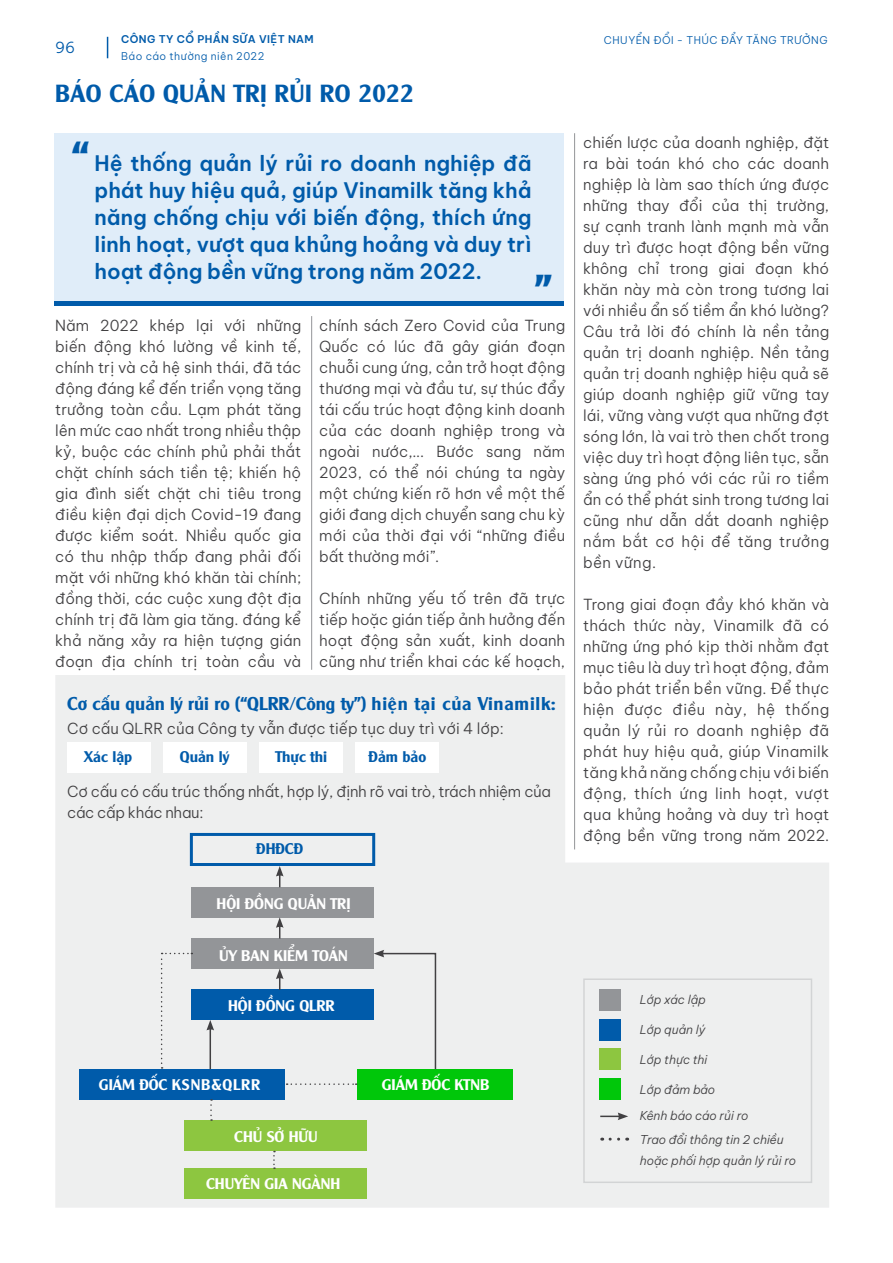
<style>
.page{position:relative;width:893px;height:1263px;background:#fff}
.page>*{position:absolute;margin:0;border:0;box-sizing:border-box;transform-origin:0 0}
.t1{font:45px "UTM Alexander";color:#005baa}
.t2{font:24px "UTM Alexander";letter-spacing:.02em;color:#005baa}
.t3{font:600 21px/27px "Be Vietnam Pro";color:#005baa;text-align:justify}
.t4{font:18px "UTM Alexander";color:#005baa}
.t5{font:300 15px/21px "Be Vietnam Pro";color:#414042;text-align:justify}
.t6{font:300 15px/21px "Be Vietnam Pro";letter-spacing:-.02em;color:#414042}
.t7{font:15px "UTM Alexander";color:#fff}
.t8{font:15px "UTM Alexander";color:#005baa}
.t9{font:15px "UTM Alexander";letter-spacing:.055em;color:#fff}
.t10{font:300 15px "Be Vietnam Pro";color:#005baa}
.t11{font:italic 300 12px/21px "Be Vietnam Pro";color:#414042}
.t12{font:300 10.5px "Be Vietnam Pro";letter-spacing:.04em;color:#005baa}
.t13{font:600 10.5px "Be Vietnam Pro";letter-spacing:.04em;color:#005baa}
</style>
<div class="page">
<svg style="left:55px;top:675px;width:774px;height:533px;background:#eff0f0"></svg>
<div style="left:67px;top:742px;width:84px;height:30px;background:#fff"></div>
<div style="left:259px;top:742px;width:84px;height:30px;background:#fff"></div>
<div style="left:163px;top:742px;width:84px;height:30px;background:#fff"></div>
<div style="left:356px;top:742px;width:83px;height:30px;background:#fff"></div>
<hr style="left:574px;top:133px;width:1px;height:716px;background:#939598">
<hr style="left:311px;top:316px;width:1px;height:354px;background:#939598">
<div style="left:185px;top:1169px;width:182px;height:30px;background:#8dc640"></div>
<div style="left:185px;top:1121px;width:182px;height:30px;background:#8dc640"></div>
<div style="left:79px;top:1069px;width:206px;height:30px;background:#005baa"></div>
<div style="left:358px;top:1069px;width:155px;height:30px;background:#00c70a"></div>
<div style="left:191px;top:990px;width:183px;height:30px;background:#005baa"></div>
<div style="left:191px;top:938px;width:183px;height:31px;background:#939598"></div>
<div style="left:191px;top:887px;width:183px;height:30px;background:#939598"></div>
<div style="left:190px;top:833px;width:185px;height:33px;border:3px solid #005baa"></div>
<div style="left:161px;top:953px;width:31px;height:116px;background:#eeefef"></div>
<svg style="left:287px;top:1083px;width:70px;height:2px"></svg>
<svg style="left:273px;top:1151px;width:2px;height:18px"></svg>
<svg style="left:210px;top:1099px;width:2px;height:22px"></svg>
<svg style="left:374px;top:950px;width:63px;height:120px;background:#e5e7e6"></svg>
<svg style="left:276px;top:969px;width:8px;height:21px"></svg>
<hr style="left:210px;top:1028px;width:1px;height:41px;background:#414042">
<svg style="left:206px;top:1020px;width:8px;height:10px"></svg>
<svg style="left:276px;top:917px;width:8px;height:21px"></svg>
<svg style="left:276px;top:866px;width:8px;height:21px"></svg>
<div style="left:599px;top:989px;width:21px;height:21px;background:#939598"></div>
<div style="left:599px;top:1019px;width:21px;height:21px;background:#005baa"></div>
<div style="left:599px;top:1049px;width:21px;height:21px;background:#8dc640"></div>
<div style="left:599px;top:1078px;width:21px;height:22px;background:#00c70a"></div>
<svg style="left:610px;top:1137px;width:18px;height:3px"></svg>
<hr style="left:600px;top:1115px;width:20px;height:2px;background:#414042">
<svg style="left:618px;top:1112px;width:10px;height:8px"></svg>
<div style="left:54px;top:133px;width:510px;height:170px;background:#e0edf9"></div>
<hr style="left:54px;top:301px;width:510px;height:4px;background:#005baa">
<svg style="left:107px;top:37px;width:1px;height:21px"></svg>
<p class="t10" style="left:55px;top:36px;width:22px">96</p>
<p class="t13" style="left:121px;top:31px;width:194px">CÔNG TY CỔ PHẦN SỮA VIỆT NAM</p>
<p class="t12" style="left:604px;top:31px;width:225px">CHUYỂN ĐỔI - THÚC ĐẨY TĂNG TRƯỞNG</p>
<p class="t12" style="left:121px;top:47px;width:144px">Báo cáo thường niên 2022</p>
<h2 class="t2" style="left:55px;top:74px;width:360px">BÁO CÁO QUẢN TRỊ RỦI RO 2022</h2>
<h1 class="t1" style="left:71px;top:123px;width:19px">“</h1>
<h3 class="t3" style="left:95px;top:148px;width:438px">Hệ thống quản lý rủi ro doanh nghiệp đã phát huy hiệu quả, giúp Vinamilk tăng khả năng chống chịu với biến động, thích ứng linh hoạt, vượt qua khủng hoảng và duy trì hoạt động bền vững trong năm 2022.</h3>
<h1 class="t1" style="left:553px;top:305px;width:19px;rotate:-180deg">“</h1>
<p class="t5" style="left:55px;top:314px;width:247px">Năm 2022 khép lại với những biến động khó lường về kinh tế, chính trị và cả hệ sinh thái, đã tác động đáng kể đến triển vọng tăng trưởng toàn cầu. Lạm phát tăng lên mức cao nhất trong nhiều thập kỷ, buộc các chính phủ phải thắt chặt chính sách tiền tệ; khiến hộ gia đình siết chặt chi tiêu trong điều kiện đại dịch Covid-19 đang được kiểm soát. Nhiều quốc gia có thu nhập thấp đang phải đối mặt với những khó khăn tài chính; đồng thời, các cuộc xung đột địa chính trị đã làm gia tăng. đáng kể khả năng xảy ra hiện tượng gián đoạn địa chính trị toàn cầu và</p>
<p class="t5" style="left:319px;top:314px;width:247px">chính sách Zero Covid của Trung Quốc có lúc đã gây gián đoạn chuỗi cung ứng, cản trở hoạt động thương mại và đầu tư, sự thúc đẩy tái cấu trúc hoạt động kinh doanh của các doanh nghiệp trong và ngoài nước,... Bước sang năm 2023, có thể nói chúng ta ngày một chứng kiến rõ hơn về một thế giới đang dịch chuyển sang chu kỳ mới của thời đại với “những điều bất thường mới”.</p>
<p class="t5" style="left:319px;top:587px;width:247px">Chính những yếu tố trên đã trực tiếp hoặc gián tiếp ảnh hưởng đến hoạt động sản xuất, kinh doanh cũng như triển khai các kế hoạch,</p>
<p class="t4" style="left:67px;top:689px;width:490px">Cơ cấu quản lý rủi ro (“QLRR/Công ty”) hiện tại của Vinamilk:</p>
<p class="t5" style="left:67px;top:716px;width:438px">Cơ cấu QLRR của Công ty vẫn được tiếp tục duy trì với 4 lớp:</p>
<p class="t8" style="left:84px;top:745px;width:50px">Xác lập</p>
<p class="t8" style="left:180px;top:745px;width:51px">Quản lý</p>
<p class="t8" style="left:275px;top:745px;width:53px">Thực thi</p>
<p class="t8" style="left:369px;top:745px;width:59px">Đảm bảo</p>
<p class="t6" style="left:67px;top:779px;width:485px">Cơ cấu có cấu trúc thống nhất, hợp lý, định rõ vai trò, trách nhiệm của các cấp khác nhau:</p>
<p class="t8" style="left:256px;top:837px;width:48px">ĐHĐCĐ</p>
<p class="t7" style="left:217px;top:891px;width:135px">HỘI ĐỒNG QUẢN TRỊ</p>
<p class="t7" style="left:219px;top:943px;width:130px">ỦY BAN KIỂM TOÁN</p>
<p class="t7" style="left:228px;top:993px;width:108px">HỘI ĐỒNG QLRR</p>
<p class="t9" style="left:99px;top:1072px;width:163px">GIÁM ĐỐC KSNB&amp;QLRR</p>
<p class="t7" style="left:234px;top:1125px;width:85px">CHỦ SỞ HỮU</p>
<p class="t7" style="left:206px;top:1172px;width:136px">CHUYÊN GIA NGÀNH</p>
<p class="t7" style="left:382px;top:1073px;width:109px">GIÁM ĐỐC KTNB</p>
<p class="t5" style="left:583px;top:131px;width:247px">chiến lược của doanh nghiệp, đặt ra bài toán khó cho các doanh nghiệp là làm sao thích ứng được những thay đổi của thị trường, sự cạnh tranh lành mạnh mà vẫn duy trì được hoạt động bền vững không chỉ trong giai đoạn khó khăn này mà còn trong tương lai với nhiều ẩn số tiềm ẩn khó lường?<br>Câu trả lời đó chính là nền tảng quản trị doanh nghiệp. Nền tảng quản trị doanh nghiệp hiệu quả sẽ giúp doanh nghiệp giữ vững tay lái, vững vàng vượt qua những đợt sóng lớn, là vai trò then chốt trong việc duy trì hoạt động liên tục, sẵn sàng ứng phó với các rủi ro tiềm ẩn có thể phát sinh trong tương lai cũng như dẫn dắt doanh nghiệp nắm bắt cơ hội để tăng trưởng bền vững.</p>
<p class="t5" style="left:583px;top:593px;width:247px">Trong giai đoạn đầy khó khăn và thách thức này, Vinamilk đã có những ứng phó kịp thời nhằm đạt mục tiêu là duy trì hoạt động, đảm bảo phát triển bền vững. Để thực hiện được điều này, hệ thống quản lý rủi ro doanh nghiệp đã phát huy hiệu quả, giúp Vinamilk tăng khả năng chống chịu với biến động, thích ứng linh hoạt, vượt qua khủng hoảng và duy trì hoạt động bền vững trong năm 2022.</p>
<p class="t11" style="left:640px;top:988px;width:67px">Lớp xác lập</p>
<p class="t11" style="left:640px;top:1018px;width:67px">Lớp quản lý</p>
<p class="t11" style="left:640px;top:1048px;width:69px">Lớp thực thi</p>
<p class="t11" style="left:640px;top:1077px;width:77px">Lớp đảm bảo</p>
<p class="t11" style="left:640px;top:1128px;width:158px">Trao đổi thông tin 2 chiều hoặc phối hợp quản lý rủi ro</p>
<p class="t11" style="left:640px;top:1104px;width:110px">Kênh báo cáo rủi ro</p>
</div>
